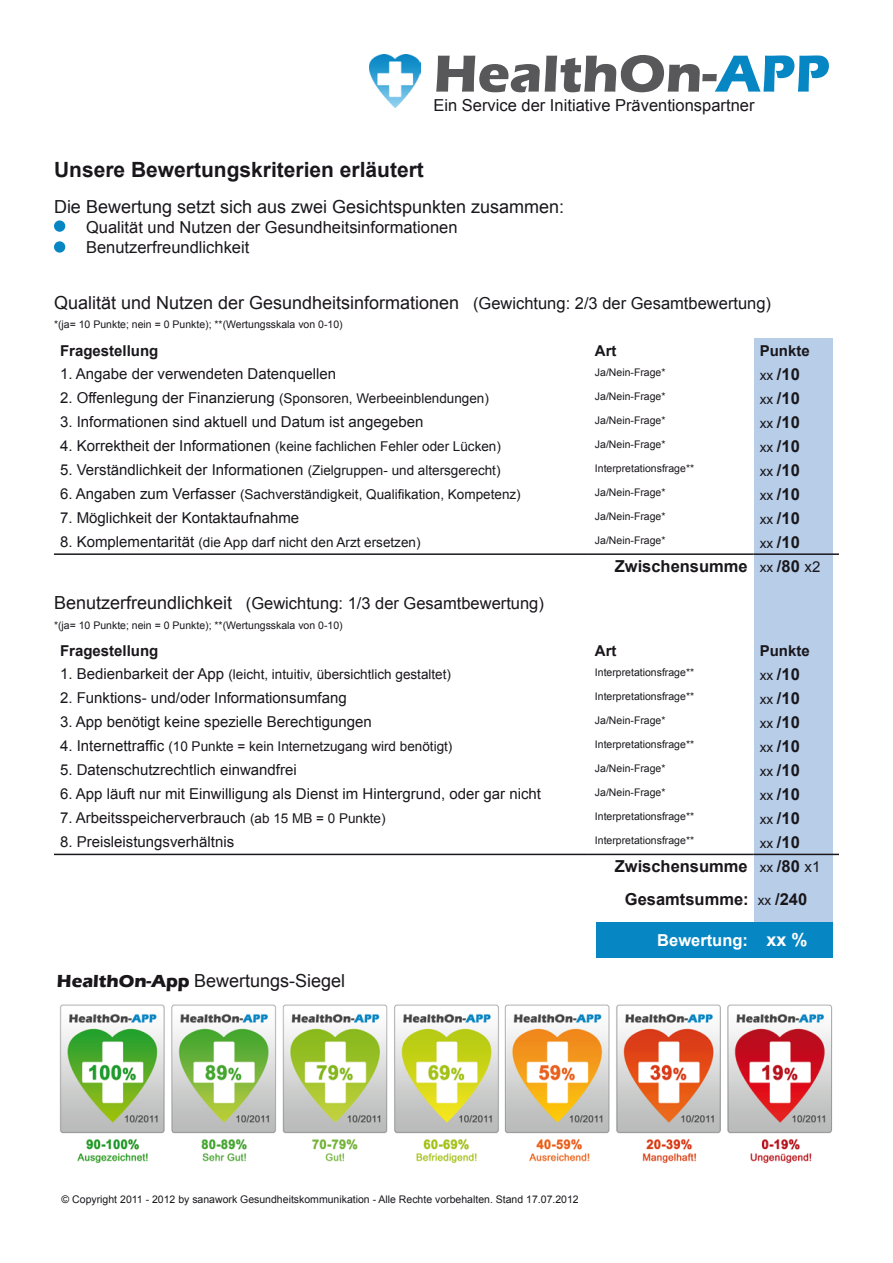
<style>
.page{position:relative;width:893px;height:1263px;background:#fff}
.page>*{position:absolute;margin:0;border:0;box-sizing:border-box;transform-origin:0 0}
.t1{font:700 54px "Eras ITC";color:#58585a}
.t2{font:700 21px "Arial";color:#1a171c}
.t3{font:18px "Arial";color:#1a171c}
.t4{font:16.5px/19.8px "Arial";color:#1a171c}
.t5{font:700 16.5px/24px "Arial";color:#1a171c}
.t6{font:700 16.5px "Arial";color:#fff}
.t7{font:15px "Arial";color:#1a171c}
.t8{font:700 15px "Arial";color:#1a171c}
.t9{font:13.5px "Arial";color:#1a171c}
.t10{font:10.5px "Arial";color:#1a171c}
.s1{color:#0786c4}
.s2{font-size:16.5px}
.s3{font-weight:400;font-size:13.5px}
.s4{font-size:15px}
.s5{font-size:13.5px}
.s6{font-weight:400;font-size:15px}
.s7{font-size:18px}
.s8{font-family:"Eras ITC";font-weight:700}
</style>
<div class="page">
<img style="left:369px;top:54px;width:52px;height:53px">
<div style="left:54px;top:220px;width:11px;height:12px;background:#0786c4;border-radius:50%"></div>
<div style="left:54px;top:241px;width:11px;height:12px;background:#0786c4;border-radius:50%"></div>
<div style="left:754px;top:338px;width:78px;height:620px;background:#b7cde8"></div>
<hr style="left:54px;top:553px;width:535px;height:2px;background:#1a171c">
<hr style="left:589px;top:553px;width:165px;height:2px;background:#1a171c">
<hr style="left:754px;top:553px;width:85px;height:2px;background:#1a171c">
<hr style="left:54px;top:854px;width:535px;height:1px;background:#1a171c">
<hr style="left:589px;top:854px;width:165px;height:1px;background:#1a171c">
<hr style="left:754px;top:854px;width:85px;height:1px;background:#1a171c">
<div style="left:596px;top:923px;width:236px;height:35px;background:#0786c4"></div>
<img style="left:59px;top:1004px;width:774px;height:160px">
<h1 class="t1" style="left:433px;top:43px;width:398px">HealthOn-<span class="s1">APP</span></h1>
<h3 class="t4" style="left:433px;top:96px;width:322px">Ein Service der Initiative Präventionspartner</h3>
<h2 class="t2" style="left:54px;top:156px;width:371px">Unsere Bewertungskriterien erläutert</h2>
<h3 class="t3" style="left:54px;top:195px;width:512px">Die Bewertung setzt sich aus zwei Gesichtspunkten zusammen:</h3>
<h3 class="t4" style="left:86px;top:217px;width:373px">Qualität und Nutzen der Gesundheitsinformationen<br>Benutzerfreundlichkeit</h3>
<h3 class="t3" style="left:54px;top:291px;width:719px">Qualität und Nutzen der Gesundheitsinformationen <span class="s2">(Gewichtung: 2/3 der Gesamtbewertung)</span></h3>
<p class="t10" style="left:54px;top:318px;width:290px">*(ja= 10 Punkte; nein = 0 Punkte); **(Wertungsskala von 0-10)</p>
<h3 class="t8" style="left:60px;top:341px;width:100px">Fragestellung</h3>
<h3 class="t8" style="left:595px;top:341px;width:23px">Art</h3>
<h3 class="t8" style="left:760px;top:341px;width:52px">Punkte</h3>
<h3 class="t7" style="left:60px;top:364px;width:277px">1. Angabe der verwendeten Datenquellen</h3>
<p class="t10" style="left:595px;top:365px;width:72px">Ja/Nein-Frage*</p>
<h3 class="t5" style="left:760px;top:363px;width:42px"><span class="s3">xx</span> /10</h3>
<p class="t9" style="left:60px;top:389px;width:430px"><span class="s4">2. Offenlegung der Finanzierung</span> (Sponsoren, Werbeeinblendungen)</p>
<p class="t10" style="left:595px;top:389px;width:72px">Ja/Nein-Frage*</p>
<h3 class="t5" style="left:760px;top:387px;width:42px"><span class="s3">xx</span> /10</h3>
<h3 class="t7" style="left:60px;top:412px;width:365px">3. Informationen sind aktuell und Datum ist angegeben</h3>
<p class="t10" style="left:595px;top:413px;width:72px">Ja/Nein-Frage*</p>
<h3 class="t5" style="left:760px;top:411px;width:42px"><span class="s3">xx</span> /10</h3>
<p class="t9" style="left:60px;top:437px;width:442px"><span class="s4">4. Korrektheit der Informationen</span> (keine fachlichen Fehler oder Lücken)</p>
<p class="t10" style="left:595px;top:437px;width:72px">Ja/Nein-Frage*</p>
<h3 class="t5" style="left:760px;top:435px;width:42px"><span class="s3">xx</span> /10</h3>
<h3 class="t7" style="left:60px;top:460px;width:442px">5. Verständlichkeit der Informationen <span class="s5">(Zielgruppen- und altersgerecht)</span></h3>
<p class="t10" style="left:595px;top:461px;width:101px">Interpretationsfrage**</p>
<h3 class="t5" style="left:760px;top:459px;width:42px"><span class="s3">xx</span> /10</h3>
<p class="t9" style="left:60px;top:485px;width:462px"><span class="s4">6. Angaben zum Verfasser</span> (Sachverständigkeit, Qualifikation, Kompetenz)</p>
<p class="t10" style="left:595px;top:485px;width:72px">Ja/Nein-Frage*</p>
<h3 class="t5" style="left:760px;top:483px;width:42px"><span class="s3">xx</span> /10</h3>
<h3 class="t7" style="left:60px;top:508px;width:241px">7. Möglichkeit der Kontaktaufnahme</h3>
<p class="t10" style="left:595px;top:509px;width:72px">Ja/Nein-Frage*</p>
<h3 class="t5" style="left:760px;top:507px;width:42px"><span class="s3">xx</span> /10</h3>
<p class="t9" style="left:60px;top:533px;width:362px"><span class="s4">8. Komplementarität</span> (die App darf nicht den Arzt ersetzen)</p>
<p class="t10" style="left:595px;top:533px;width:72px">Ja/Nein-Frage*</p>
<h3 class="t5" style="left:615px;top:531px;width:207px;text-indent:145px"><span class="s3">xx</span> /10<br>Zwischensumme <span class="s3">xx</span> /80 <span class="s6">x2</span></h3>
<h3 class="t4" style="left:54px;top:593px;width:491px"><span class="s7">Benutzerfreundlichkeit</span> (Gewichtung: 1/3 der Gesamtbewertung)</h3>
<p class="t10" style="left:54px;top:618px;width:290px">*(ja= 10 Punkte; nein = 0 Punkte); **(Wertungsskala von 0-10)</p>
<h3 class="t8" style="left:60px;top:641px;width:100px">Fragestellung</h3>
<h3 class="t8" style="left:595px;top:641px;width:23px">Art</h3>
<h3 class="t8" style="left:760px;top:641px;width:52px">Punkte</h3>
<p class="t9" style="left:60px;top:666px;width:393px"><span class="s4">1. Bedienbarkeit der App</span> (leicht, intuitiv, übersichtlich gestaltet)</p>
<p class="t10" style="left:595px;top:665px;width:101px">Interpretationsfrage**</p>
<h3 class="t5" style="left:760px;top:663px;width:42px"><span class="s3">xx</span> /10</h3>
<h3 class="t7" style="left:60px;top:688px;width:288px">2. Funktions- und/oder Informationsumfang</h3>
<p class="t10" style="left:595px;top:689px;width:101px">Interpretationsfrage**</p>
<h3 class="t5" style="left:760px;top:687px;width:42px"><span class="s3">xx</span> /10</h3>
<h3 class="t7" style="left:60px;top:712px;width:313px">3. App benötigt keine spezielle Berechtigungen</h3>
<p class="t10" style="left:595px;top:713px;width:72px">Ja/Nein-Frage*</p>
<h3 class="t5" style="left:760px;top:711px;width:42px"><span class="s3">xx</span> /10</h3>
<p class="t9" style="left:60px;top:738px;width:394px"><span class="s4">4. Internettraffic</span> (10 Punkte = kein Internetzugang wird benötigt)</p>
<p class="t10" style="left:595px;top:737px;width:101px">Interpretationsfrage**</p>
<h3 class="t5" style="left:760px;top:735px;width:42px"><span class="s3">xx</span> /10</h3>
<h3 class="t7" style="left:60px;top:760px;width:238px">5. Datenschutzrechtlich einwandfrei</h3>
<p class="t10" style="left:595px;top:761px;width:72px">Ja/Nein-Frage*</p>
<h3 class="t5" style="left:760px;top:759px;width:42px"><span class="s3">xx</span> /10</h3>
<h3 class="t7" style="left:60px;top:784px;width:483px">6. App läuft nur mit Einwilligung als Dienst im Hintergrund, oder gar nicht</h3>
<p class="t10" style="left:595px;top:785px;width:72px">Ja/Nein-Frage*</p>
<h3 class="t5" style="left:760px;top:783px;width:42px"><span class="s3">xx</span> /10</h3>
<h3 class="t7" style="left:60px;top:808px;width:327px">7. Arbeitsspeicherverbrauch <span class="s5">(ab 15 MB = 0 Punkte)</span></h3>
<p class="t10" style="left:595px;top:809px;width:101px">Interpretationsfrage**</p>
<h3 class="t5" style="left:760px;top:807px;width:42px"><span class="s3">xx</span> /10</h3>
<h3 class="t7" style="left:60px;top:832px;width:176px">8. Preisleistungsverhältnis</h3>
<p class="t10" style="left:595px;top:833px;width:101px">Interpretationsfrage**</p>
<h3 class="t5" style="left:615px;top:831px;width:207px;text-indent:145px"><span class="s3">xx</span> /10<br>Zwischensumme <span class="s3">xx</span> /80 <span class="s6">x1</span></h3>
<h3 class="t5" style="left:625px;top:887px;width:184px">Gesamtsumme: <span class="s3">xx</span> /240</h3>
<h3 class="t6" style="left:657px;top:929px;width:152px">Bewertung: <span class="s7">xx %</span></h3>
<h3 class="t3" style="left:57px;top:969px;width:290px"><span class="s8">HealthOn-App</span> Bewertungs-Siegel</h3>
<p class="t10" style="left:62px;top:1192px;width:519px">© Copyright 2011 - 2012 by sanawork Gesundheitskommunikation - Alle Rechte vorbehalten. Stand 17.07.2012</p>
</div>
